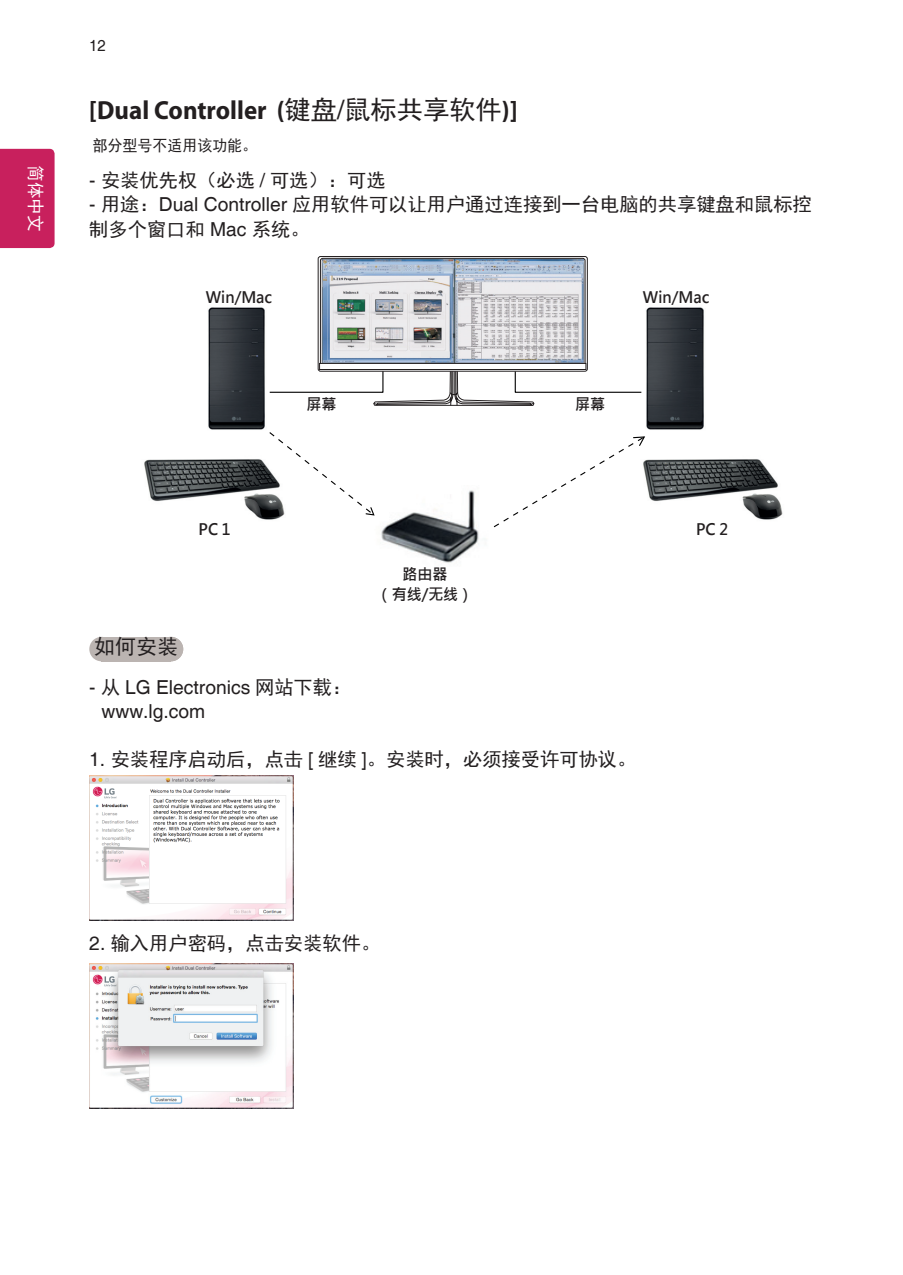
<style>
.page{position:relative;width:903px;height:1275px;background:#fff}
.page>*{position:absolute;margin:0;border:0;box-sizing:border-box;transform-origin:0 0}
.t1{font:700 26.25px "Myriad Pro";color:#231f20;scale:.95 1}
.t2{font:21px "Sim Hei";color:#231f20}
.t3{font:19.25px/24.5px "Sim Hei";color:#231f20}
.t4{font:19.25px/24.5px "Helvetica";color:#231f20}
.t5{font:17.5px "Sim Hei";color:#fff;scale:.95 1}
.t6{font:700 15.75px/19.4px "Microsoft Jheng Hei";color:#231f20;text-align:center;scale:.95 1}
.t7{font:15.75px "Sim Hei";color:#231f20;scale:.95 1}
.t8{font:15.75px "Helvetica";color:#231f20;scale:.95 1}
.s1{font-family:"Sim Hei";font-weight:400}
.s2{font-family:"Helvetica";font-weight:400}
.s3{font-family:"Helvetica"}
.s4{font-family:"Sim Hei"}
</style>
<div class="page">
<div style="left:0;top:149px;width:55px;height:99px;background:#c8205d"></div>
<div style="left:89px;top:637px;width:94px;height:24px;background:#bbb4b1"></div>
<img style="left:208px;top:307px;width:57px;height:123px">
<img style="left:646px;top:307px;width:58px;height:123px">
<img style="left:646px;top:459px;width:137px;height:61px">
<img style="left:381px;top:490px;width:98px;height:73px">
<svg style="left:269px;top:368px;width:373px;height:38px"></svg>
<svg style="left:269px;top:432px;width:106px;height:84px"></svg>
<svg style="left:493px;top:436px;width:153px;height:92px"></svg>
<img style="left:144px;top:449px;width:144px;height:71px">
<div style="left:318px;top:256px;width:270px;height:115px;border:1px solid #231f20;border-radius:2px"></div>
<div style="left:320px;top:258px;width:265px;height:112px;border:1px solid #231f20;border-radius:2px"></div>
<div style="left:319px;top:363px;width:267px;height:7px;background:#fff;border:1px solid #231f20"></div>
<img style="left:323px;top:259px;width:260px;height:104px">
<div style="left:421px;top:351px;width:29px;height:6px;background:#e6e7e9"></div>
<img style="left:89px;top:775px;width:204px;height:145px">
<img style="left:89px;top:963px;width:204px;height:145px">
<p class="t5" style="left:44px;top:165px;width:71px;rotate:90deg">简体中文</p>
<p class="t8" style="left:89px;top:36px;width:19px">12</p>
<h1 class="t1" style="left:89px;top:93px;width:452px">[Dual Controller (<span class="s1">键盘</span><span class="s2">/</span><span class="s1">鼠标共享软件</span>)]</h1>
<p class="t7" style="left:93px;top:138px;width:175px">部分型号不适用该功能。</p>
<p class="t3" style="left:89px;top:167px;width:298px"><span class="s3">-</span> 安装优先权（必选 <span class="s3">/</span> 可选）：可选</p>
<p class="t3" style="left:89px;top:192px;width:724px"><span class="s3">-</span> 用途：<span class="s3">Dual Controller</span> 应用软件可以让用户通过连接到一台电脑的共享键盘和鼠标控制多个窗口和 <span class="s3">Mac</span> 系统。</p>
<p class="t6" style="left:206px;top:287px;width:71px">Win/Mac</p>
<p class="t6" style="left:643px;top:287px;width:71px">Win/Mac</p>
<p class="t6" style="left:306px;top:394px;width:33px">屏幕</p>
<p class="t6" style="left:575px;top:394px;width:33px">屏幕</p>
<p class="t6" style="left:199px;top:520px;width:35px">PC 1</p>
<p class="t6" style="left:696px;top:520px;width:35px">PC 2</p>
<p class="t6" style="left:377px;top:565px;width:103px">路由器<br>（有线/无线）</p>
<p class="t2" style="left:94px;top:636px;width:85px">如何安装</p>
<p class="t4" style="left:102px;top:676px;width:251px;text-indent:-12px">- <span class="s4">从</span> LG Electronics <span class="s4">网站下载：</span>www.lg.com</p>
<p class="t3" style="left:89px;top:747px;width:549px"><span class="s3">1.</span> 安装程序启动后，点击 <span class="s3">[</span> 继续 <span class="s3">]</span>。安装时，必须接受许可协议。</p>
<p class="t3" style="left:89px;top:931px;width:292px"><span class="s3">2.</span> 输入用户密码，点击安装软件。</p>
</div>
